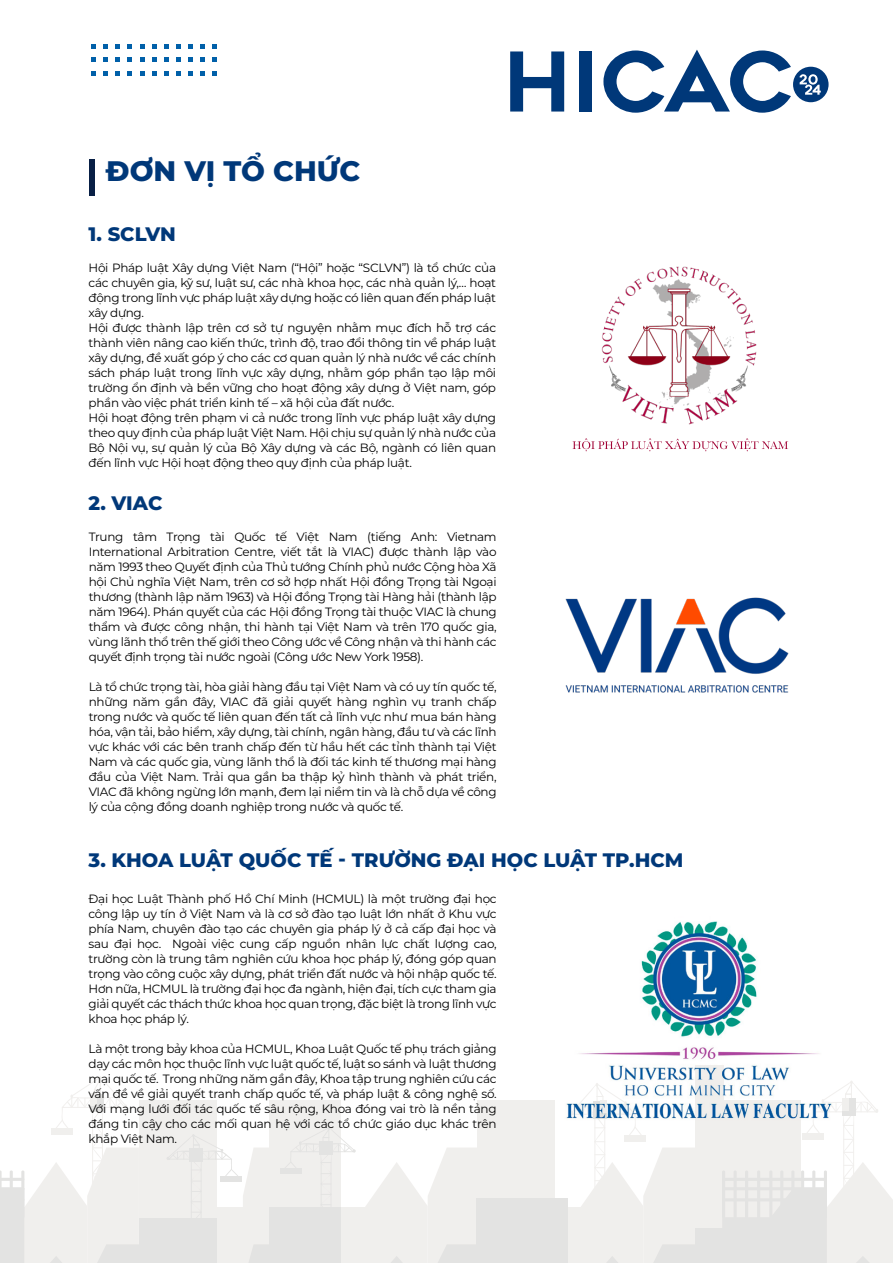
<style>
.page{position:relative;width:893px;height:1263px;background:#fff}
.page>*{position:absolute;margin:0;border:0;box-sizing:border-box;transform-origin:0 0}
.t1{font:82.2px "Renogare";letter-spacing:-.015em;color:#003879}
.t2{font:800 28.2px "Montserrat";color:#003879}
.t3{font:800 19.5px "Montserrat";color:#003879}
.t4{font:12px/15px "Montserrat";letter-spacing:-.025em;color:#000;text-align:justify}
</style>
<div class="page">
<img style="left:565px;top:597px;width:224px;height:96px">
<div style="left:139px;top:1101px;width:78px;height:162px;background:#f0efed"></div>
<div style="left:204px;top:1207px;width:39px;height:56px;background:#f0efed"></div>
<svg style="left:0;top:1076px;width:139px;height:187px"></svg>
<div style="left:139px;top:1219px;width:78px;height:44px;background:#e3e3e2"></div>
<svg style="left:243px;top:1148px;width:26px;height:115px;background:#efeeed"></svg>
<div style="left:221px;top:1176px;width:21px;height:5px;background:#e3e3e2"></div>
<svg style="left:167px;top:1134px;width:65px;height:85px"></svg>
<div style="left:190px;top:1148px;width:13px;height:14px;background:#e3e3e2"></div>
<div style="left:477px;top:1101px;width:77px;height:162px;background:#f0efed"></div>
<div style="left:542px;top:1207px;width:39px;height:56px;background:#f0efed"></div>
<div style="left:695px;top:1066px;width:28px;height:197px;background:#f0efed"></div>
<div style="left:269px;top:1101px;width:72px;height:162px;background:#f0efed"></div>
<div style="left:330px;top:1207px;width:35px;height:56px;background:#f0efed"></div>
<div style="left:477px;top:1198px;width:91px;height:65px;background:#e3e3e2"></div>
<svg style="left:581px;top:1139px;width:114px;height:124px"></svg>
<svg style="left:722px;top:1081px;width:171px;height:182px"></svg>
<div style="left:695px;top:1228px;width:28px;height:35px;background:#e3e3e2"></div>
<div style="left:269px;top:1207px;width:72px;height:56px;background:#e3e3e2"></div>
<svg style="left:365px;top:1148px;width:112px;height:115px"></svg>
<div style="left:280px;top:1168px;width:22px;height:6px;background:#e3e3e2"></div>
<svg style="left:290px;top:1127px;width:66px;height:79px"></svg>
<div style="left:319px;top:1141px;width:14px;height:14px;background:#e3e3e2"></div>
<svg style="left:573px;top:438px;width:215px;height:13px"></svg>
<img style="left:601px;top:266px;width:156px;height:159px">
<img style="left:552px;top:921px;width:282px;height:218px">
<div style="left:89px;top:159px;width:6px;height:37px;background:#081f45"></div>
<svg style="left:92px;top:44px;width:4px;height:5px"></svg>
<svg style="left:104px;top:44px;width:4px;height:5px"></svg>
<svg style="left:116px;top:44px;width:4px;height:5px"></svg>
<svg style="left:128px;top:44px;width:4px;height:5px"></svg>
<svg style="left:140px;top:44px;width:4px;height:5px"></svg>
<svg style="left:152px;top:44px;width:4px;height:5px"></svg>
<svg style="left:164px;top:44px;width:4px;height:5px"></svg>
<svg style="left:176px;top:44px;width:4px;height:5px"></svg>
<svg style="left:188px;top:44px;width:4px;height:5px"></svg>
<svg style="left:200px;top:44px;width:4px;height:5px"></svg>
<svg style="left:212px;top:44px;width:5px;height:5px"></svg>
<svg style="left:92px;top:58px;width:4px;height:4px"></svg>
<svg style="left:104px;top:58px;width:4px;height:4px"></svg>
<svg style="left:116px;top:58px;width:4px;height:4px"></svg>
<svg style="left:128px;top:58px;width:4px;height:4px"></svg>
<svg style="left:140px;top:58px;width:4px;height:4px"></svg>
<svg style="left:152px;top:58px;width:4px;height:4px"></svg>
<svg style="left:164px;top:58px;width:4px;height:4px"></svg>
<svg style="left:176px;top:58px;width:4px;height:4px"></svg>
<svg style="left:188px;top:58px;width:4px;height:4px"></svg>
<svg style="left:200px;top:58px;width:4px;height:4px"></svg>
<svg style="left:212px;top:58px;width:5px;height:4px"></svg>
<svg style="left:92px;top:71px;width:4px;height:4px"></svg>
<svg style="left:104px;top:71px;width:4px;height:4px"></svg>
<svg style="left:116px;top:71px;width:4px;height:4px"></svg>
<svg style="left:128px;top:71px;width:4px;height:4px"></svg>
<svg style="left:140px;top:71px;width:4px;height:4px"></svg>
<svg style="left:152px;top:71px;width:4px;height:4px"></svg>
<svg style="left:164px;top:71px;width:4px;height:4px"></svg>
<svg style="left:176px;top:71px;width:4px;height:4px"></svg>
<svg style="left:188px;top:71px;width:4px;height:4px"></svg>
<svg style="left:200px;top:71px;width:4px;height:4px"></svg>
<svg style="left:212px;top:71px;width:5px;height:4px"></svg>
<div style="left:793px;top:67px;width:35px;height:35px;background:#003879;border-radius:50%"></div>
<svg style="left:799px;top:74px;width:22px;height:21px"></svg>
<h1 class="t1" style="left:504px;top:28px;width:291px">HICAC</h1>
<h2 class="t2" style="left:106px;top:150px;width:256px">ĐƠN VỊ TỔ CHỨC</h2>
<h3 class="t3" style="left:89px;top:220px;width:89px">1. SCLVN</h3>
<p class="t4" style="left:89px;top:260px;width:409px;text-align:left">Hội Pháp luật Xây dựng Việt Nam (“Hội” hoặc “SCLVN”) là tổ chức của các chuyên gia, kỹ sư, luật sư, các nhà khoa học, các nhà quản lý,… hoạt động trong lĩnh vực pháp luật xây dựng hoặc có liên quan đến pháp luật xây dựng.<br>Hội được thành lập trên cơ sở tự nguyện nhằm mục đích hỗ trợ các thành viên nâng cao kiến thức, trình độ, trao đổi thông tin về pháp luật xây dựng, đề xuất góp ý cho các cơ quan quản lý nhà nước về các chính sách pháp luật trong lĩnh vực xây dựng, nhằm góp phần tạo lập môi trường ổn định và bền vững cho hoạt động xây dựng ở Việt nam, góp phần vào việc phát triển kinh tế – xã hội của đất nước.<br>Hội hoạt động trên phạm vi cả nước trong lĩnh vực pháp luật xây dựng theo quy định của pháp luật Việt Nam. Hội chịu sự quản lý nhà nước của Bộ Nội vụ, sự quản lý của Bộ Xây dựng và các Bộ, ngành có liên quan đến lĩnh vực Hội hoạt động theo quy định của pháp luật.</p>
<h3 class="t3" style="left:89px;top:489px;width:75px">2. VIAC</h3>
<p class="t4" style="left:89px;top:529px;width:410px">Trung tâm Trọng tài Quốc tế Việt Nam (tiếng Anh: Vietnam International Arbitration Centre, viết tắt là VIAC) được thành lập vào năm 1993 theo Quyết định của Thủ tướng Chính phủ nước Cộng hòa Xã hội Chủ nghĩa Việt Nam, trên cơ sở hợp nhất Hội đồng Trọng tài Ngoại thương (thành lập năm 1963) và Hội đồng Trọng tài Hàng hải (thành lập năm 1964). Phán quyết của các Hội đồng Trọng tài thuộc VIAC là chung thẩm và được công nhận, thi hành tại Việt Nam và trên 170 quốc gia, vùng lãnh thổ trên thế giới theo Công ước về Công nhận và thi hành các quyết định trọng tài nước ngoài (Công ước New York 1958).</p>
<p class="t4" style="left:89px;top:679px;width:409px">Là tổ chức trọng tài, hòa giải hàng đầu tại Việt Nam và có uy tín quốc tế, những năm gần đây, VIAC đã giải quyết hàng nghìn vụ tranh chấp trong nước và quốc tế liên quan đến tất cả lĩnh vực như mua bán hàng hóa, vận tải, bảo hiểm, xây dựng, tài chính, ngân hàng, đầu tư và các lĩnh vực khác với các bên tranh chấp đến từ hầu hết các tỉnh thành tại Việt Nam và các quốc gia, vùng lãnh thổ là đối tác kinh tế thương mại hàng đầu của Việt Nam. Trải qua gần ba thập kỷ hình thành và phát triển, VIAC đã không ngừng lớn mạnh, đem lại niềm tin và là chỗ dựa về công lý của cộng đồng doanh nghiệp trong nước và quốc tế.</p>
<h3 class="t3" style="left:89px;top:845px;width:596px">3. KHOA LUẬT QUỐC TẾ - TRƯỜNG ĐẠI HỌC LUẬT TP.HCM</h3>
<p class="t4" style="left:89px;top:890px;width:410px">Đại học Luật Thành phố Hồ Chí Minh (HCMUL) là một trường đại học công lập uy tín ở Việt Nam và là cơ sở đào tạo luật lớn nhất ở Khu vực phía Nam, chuyên đào tạo các chuyên gia pháp lý ở cả cấp đại học và sau đại học. Ngoài việc cung cấp nguồn nhân lực chất lượng cao, trường còn là trung tâm nghiên cứu khoa học pháp lý, đóng góp quan trọng vào công cuộc xây dựng, phát triển đất nước và hội nhập quốc tế.<br>Hơn nữa, HCMUL là trường đại học đa ngành, hiện đại, tích cực tham gia giải quyết các thách thức khoa học quan trọng, đặc biệt là trong lĩnh vực khoa học pháp lý.</p>
<p class="t4" style="left:89px;top:1040px;width:410px">Là một trong bảy khoa của HCMUL, Khoa Luật Quốc tế phụ trách giảng dạy các môn học thuộc lĩnh vực luật quốc tế, luật so sánh và luật thương mại quốc tế. Trong những năm gần đây, Khoa tập trung nghiên cứu các vấn đề về giải quyết tranh chấp quốc tế, và pháp luật &amp; công nghệ số.<br>Với mạng lưới đối tác quốc tế sâu rộng, Khoa đóng vai trò là nền tảng đáng tin cậy cho các mối quan hệ với các tổ chức giáo dục khác trên khắp Việt Nam.</p>
</div>
